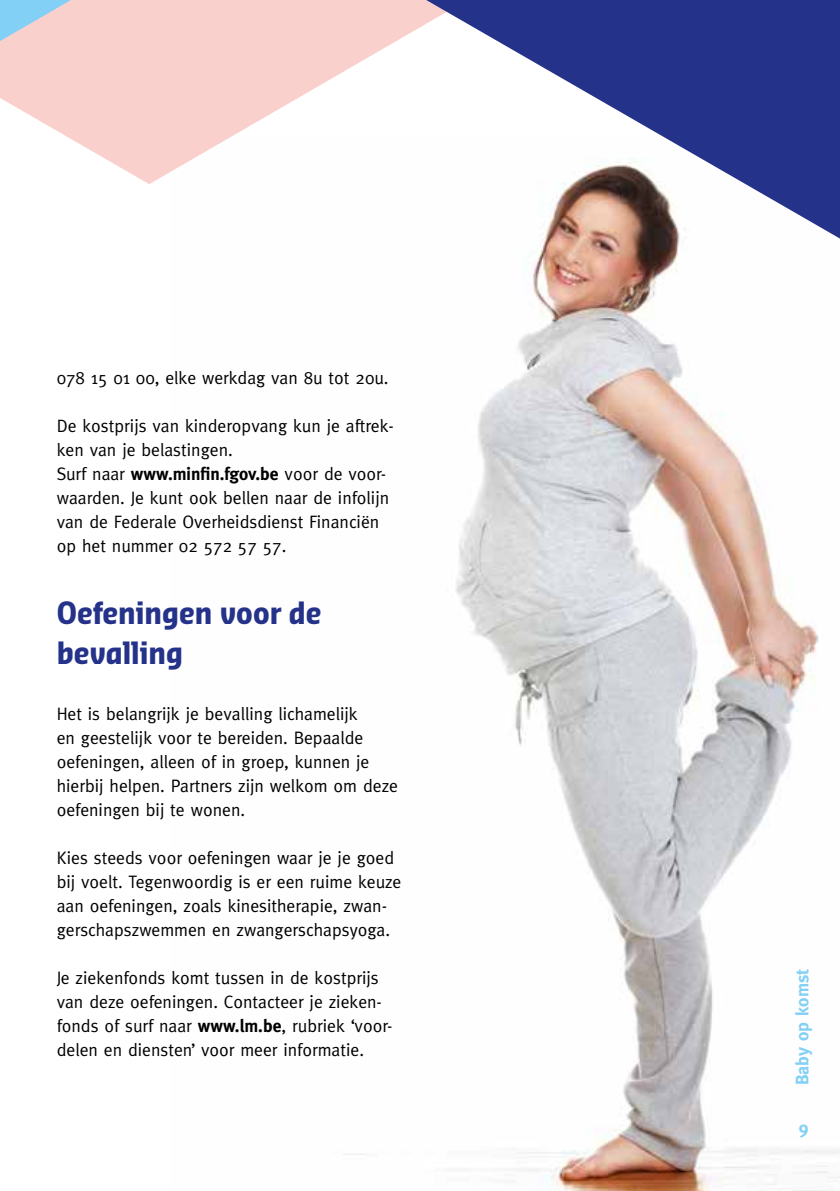
<style>
.page{position:relative;width:840px;height:1191px;background:#fff}
.page>*{position:absolute;margin:0;border:0;box-sizing:border-box;transform-origin:0 0}
.t1{font:700 30px/40px "Sansa Con Pro";color:#25328a}
.t2{font:18px/24px "Meta";color:#000}
.t3{font:700 18px "Meta";color:#82d0f5}
.s1{font-weight:700}
</style>
<div class="page">
<img style="left:343px;top:248px;width:496px;height:943px">
<svg style="left:0;top:0;width:396px;height:184px;fill:#fad0cd"></svg>
<svg style="left:396px;top:0;width:443px;height:248px"></svg>
<svg style="left:0;top:0;width:71px;height:41px;background:#bdd0e1"></svg>
<p class="t2" style="left:57px;top:366px;width:333px">078 15 01 00, elke werkdag van 8u tot 20u.</p>
<p class="t2" style="left:57px;top:414px;width:338px">De kostprijs van kinderopvang kun je aftrek&shy;ken van je belastingen.<br>Surf naar <span class="s1">www.minfin.fgov.be</span> voor de voor&shy;waarden. Je kunt ook bellen naar de infolijn van de Federale Overheidsdienst Financiën op het nummer 02 572 57 57.</p>
<h1 class="t1" style="left:57px;top:593px;width:266px">Oefeningen voor de bevalling</h1>
<p class="t2" style="left:57px;top:702px;width:342px">Het is belangrijk je bevalling lichamelijk<br>en geestelijk voor te bereiden. Bepaalde oefeningen, alleen of in groep, kunnen je hierbij helpen. Partners zijn welkom om deze oefeningen bij te wonen.</p>
<p class="t2" style="left:57px;top:846px;width:346px">Kies steeds voor oefeningen waar je je goed bij voelt. Tegenwoordig is er een ruime keuze aan oefeningen, zoals kinesitherapie, zwan&shy;gerschapszwemmen en zwangerschapsyoga.</p>
<p class="t2" style="left:57px;top:966px;width:337px">Je ziekenfonds komt tussen in de kostprijs van deze oefeningen. Contacteer je zieken&shy;fonds of surf naar <span class="s1">www.lm.be</span>, rubriek ‘voor&shy;delen en diensten’ voor meer informatie.</p>
<p class="t3" style="left:791px;top:1085px;width:118px;rotate:-90deg">Baby op komst</p>
<p class="t3" style="left:798px;top:1117px;width:11px">9</p>
</div>
